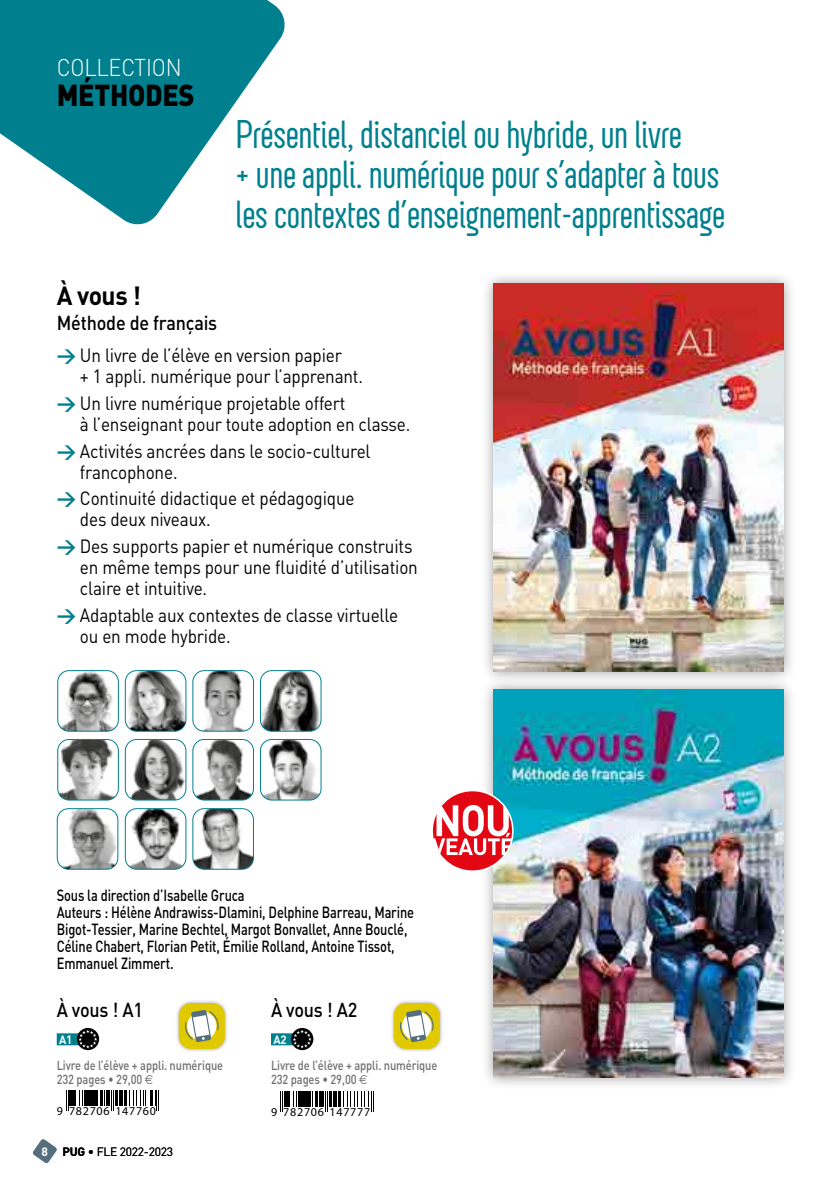
<style>
.page{position:relative;width:840px;height:1191px;background:#fff}
.page>*{position:absolute;margin:0;border:0;box-sizing:border-box;transform-origin:0 0}
.t1{font:40px/40px "Neubau";letter-spacing:-.04em;color:#00808e}
.t2{font:900 30px "DIN";letter-spacing:-.01em;color:#000;scale:.9 1}
.t3{font:700 26px "DIN";color:#000;scale:.95 1}
.t4{font:300 24px "DIN";letter-spacing:-.01em;color:#fff;scale:.9 1}
.t5{font:500 20px "DIN";letter-spacing:-.01em;color:#000;scale:.9 1}
.t6{font:19px/21px "DIN";letter-spacing:-.01em;color:#000;scale:.9 1}
.t7{font:500 16px/17px "DIN";letter-spacing:-.01em;color:#000;scale:.8 1}
.t8{font:500 13px/14px "DIN";letter-spacing:-.01em;color:#706f6f;scale:.85 1}
.t9{font:12px "Myriad";letter-spacing:.06em;color:#000}
.t10{font:12px "DIN";letter-spacing:-.02em;color:#000}
.t11{font:700 12px "DIN";color:#fff;scale:.95 1}
.s1{font-weight:700;color:#00808e}
.s2{font-family:"Euro Sans";font-weight:400}
.s3{font-weight:700;color:#fff}
.s4{font-weight:700}
</style>
<div class="page">
<svg style="left:33px;top:1139px;width:24px;height:24px"></svg>
<img style="left:193px;top:670px;width:60px;height:61px">
<div style="left:192px;top:670px;width:62px;height:61px;border:1px solid #00808e;border-radius:11px"></div>
<img style="left:125px;top:739px;width:61px;height:61px">
<div style="left:125px;top:739px;width:61px;height:61px;border:1px solid #00808e;border-radius:11px"></div>
<img style="left:193px;top:739px;width:60px;height:61px">
<div style="left:192px;top:739px;width:62px;height:61px;border:1px solid #00808e;border-radius:11px"></div>
<img style="left:57px;top:808px;width:61px;height:61px">
<div style="left:57px;top:808px;width:61px;height:61px;border:1px solid #00808e;border-radius:11px"></div>
<img style="left:125px;top:808px;width:61px;height:61px">
<div style="left:125px;top:808px;width:61px;height:61px;border:1px solid #00808e;border-radius:11px"></div>
<img style="left:193px;top:809px;width:60px;height:60px">
<div style="left:192px;top:808px;width:62px;height:61px;border:1px solid #00808e;border-radius:11px"></div>
<img style="left:125px;top:670px;width:61px;height:61px">
<div style="left:125px;top:670px;width:61px;height:61px;border:1px solid #00808e;border-radius:11px"></div>
<img style="left:58px;top:672px;width:60px;height:59px">
<div style="left:57px;top:670px;width:62px;height:61px;border:1px solid #00808e;border-radius:11px"></div>
<img style="left:260px;top:670px;width:61px;height:61px">
<div style="left:260px;top:670px;width:61px;height:61px;border:1px solid #00808e;border-radius:11px"></div>
<img style="left:58px;top:739px;width:60px;height:61px">
<div style="left:57px;top:739px;width:62px;height:61px;border:1px solid #00808e;border-radius:11px"></div>
<div style="left:480px;top:270px;width:316px;height:415px;background:#000;opacity:.4"></div>
<img style="left:493px;top:283px;width:289px;height:388px">
<div style="left:480px;top:676px;width:316px;height:414px;background:#000;opacity:.4"></div>
<img style="left:493px;top:689px;width:289px;height:388px">
<svg style="left:66px;top:1090px;width:32px;height:20px"></svg>
<hr style="left:100px;top:1090px;width:3px;height:15px;background:#000">
<svg style="left:104px;top:1090px;width:1px;height:15px"></svg>
<hr style="left:106px;top:1090px;width:4px;height:15px;background:#000">
<svg style="left:111px;top:1090px;width:12px;height:20px"></svg>
<hr style="left:124px;top:1090px;width:3px;height:15px;background:#000">
<svg style="left:129px;top:1090px;width:17px;height:15px"></svg>
<hr style="left:149px;top:1090px;width:3px;height:15px;background:#000">
<svg style="left:155px;top:1090px;width:4px;height:20px"></svg>
<svg style="left:280px;top:1091px;width:31px;height:20px"></svg>
<hr style="left:314px;top:1091px;width:3px;height:15px;background:#000">
<hr style="left:320px;top:1091px;width:4px;height:15px;background:#000">
<svg style="left:325px;top:1091px;width:12px;height:20px"></svg>
<hr style="left:338px;top:1091px;width:3px;height:15px;background:#000">
<svg style="left:343px;top:1091px;width:29px;height:20px"></svg>
<svg style="left:0;top:0;width:285px;height:225px;fill:#00808e"></svg>
<div style="left:175px;top:999px;width:53px;height:53px;background:#000;opacity:.3"></div>
<div style="left:179px;top:1003px;width:46px;height:46px;background:#e1c900;border-radius:13px"></div>
<svg style="left:185px;top:1010px;width:34px;height:32px"></svg>
<div style="left:390px;top:999px;width:53px;height:53px;background:#000;opacity:.3"></div>
<div style="left:393px;top:1003px;width:46px;height:46px;background:#e1c900;border-radius:13px"></div>
<svg style="left:400px;top:1010px;width:34px;height:32px"></svg>
<div style="left:57px;top:1033px;width:25px;height:12px;background:#00808e"></div>
<svg style="left:77px;top:1028px;width:22px;height:22px"></svg>
<svg style="left:78px;top:1029px;width:19px;height:19px"></svg>
<div style="left:271px;top:1033px;width:25px;height:12px;background:#00808e"></div>
<svg style="left:291px;top:1028px;width:22px;height:22px"></svg>
<svg style="left:292px;top:1029px;width:19px;height:19px"></svg>
<img style="left:260px;top:739px;width:61px;height:61px">
<div style="left:260px;top:739px;width:61px;height:61px;border:1px solid #00808e;border-radius:11px"></div>
<div style="left:432px;top:790px;width:80px;height:81px;background:#e30613;border-radius:50%"></div>
<div style="left:431px;top:789px;width:82px;height:83px;border:2px solid #fff;border-radius:50%"></div>
<svg style="left:432px;top:805px;width:80px;height:50px"></svg>
<svg style="left:765px;top:270px;width:31px;height:66px"></svg>
<p class="t4" style="left:57px;top:53px;width:140px">COLLECTION</p>
<h2 class="t2" style="left:57px;top:75px;width:155px">MÉTHODES</h2>
<h1 class="t1" style="left:235px;top:114px;width:492px">Présentiel, distanciel ou hybride, un livre<br>+ une appli. numérique pour s’adapter à tous les contextes d’enseignement-apprentissage</h1>
<h3 class="t3" style="left:57px;top:279px;width:90px">À vous !</h3>
<p class="t5" style="left:57px;top:310px;width:180px">Méthode de français</p>
<p class="t6" style="left:80px;top:345px;width:316px;text-indent:-23px"><span class="s1">&gt;</span> Un livre de l’élève en version papier<br>+ 1 appli. numérique pour l’apprenant.</p>
<p class="t6" style="left:80px;top:392px;width:368px;text-indent:-23px"><span class="s1">&gt;</span> Un livre numérique projetable offert<br>à l’enseignant pour toute adoption en classe.</p>
<p class="t6" style="left:80px;top:440px;width:324px;text-indent:-23px"><span class="s1">&gt;</span> Activités ancrées dans le socio-culturel francophone.</p>
<p class="t6" style="left:80px;top:488px;width:306px;text-indent:-23px"><span class="s1">&gt;</span> Continuité didactique et pédagogique des deux niveaux.</p>
<p class="t6" style="left:80px;top:535px;width:377px;text-indent:-23px"><span class="s1">&gt;</span> Des supports papier et numérique construits en même temps pour une fluidité d’utilisation claire et intuitive.</p>
<p class="t6" style="left:80px;top:604px;width:355px;text-indent:-23px"><span class="s1">&gt;</span> Adaptable aux contextes de classe virtuelle ou en mode hybride.</p>
<p class="t7" style="left:57px;top:886px;width:448px">Sous la direction d’Isabelle Gruca<br>Auteurs : Hélène Andrawiss-Dlamini, Delphine Barreau, Marine Bigot-Tessier, Marine Bechtel, Margot Bonvallet, Anne Bouclé, Céline Chabert, Florian Petit, Émilie Rolland, Antoine Tissot, Emmanuel Zimmert.</p>
<p class="t5" style="left:57px;top:997px;width:97px">À vous ! A1</p>
<p class="t5" style="left:271px;top:997px;width:97px">À vous ! A2</p>
<p class="t11" style="left:59px;top:1031px;width:15px">A1</p>
<p class="t11" style="left:273px;top:1031px;width:15px">A2</p>
<p class="t8" style="left:57px;top:1057px;width:197px">Livre de l’élève + appli. numérique<br>232 pages • 29,00 <span class="s2">€</span></p>
<p class="t9" style="left:57px;top:1105px;width:101px">9 782706 147760</p>
<p class="t10" style="left:41px;top:1144px;width:133px"><span class="s3">8</span> <span class="s4">PUG</span> • FLE 2022-2023</p>
<p class="t8" style="left:271px;top:1057px;width:197px">Livre de l’élève + appli. numérique<br>232 pages • 29,00 <span class="s2">€</span></p>
<p class="t9" style="left:271px;top:1106px;width:101px">9 782706 147777</p>
</div>
